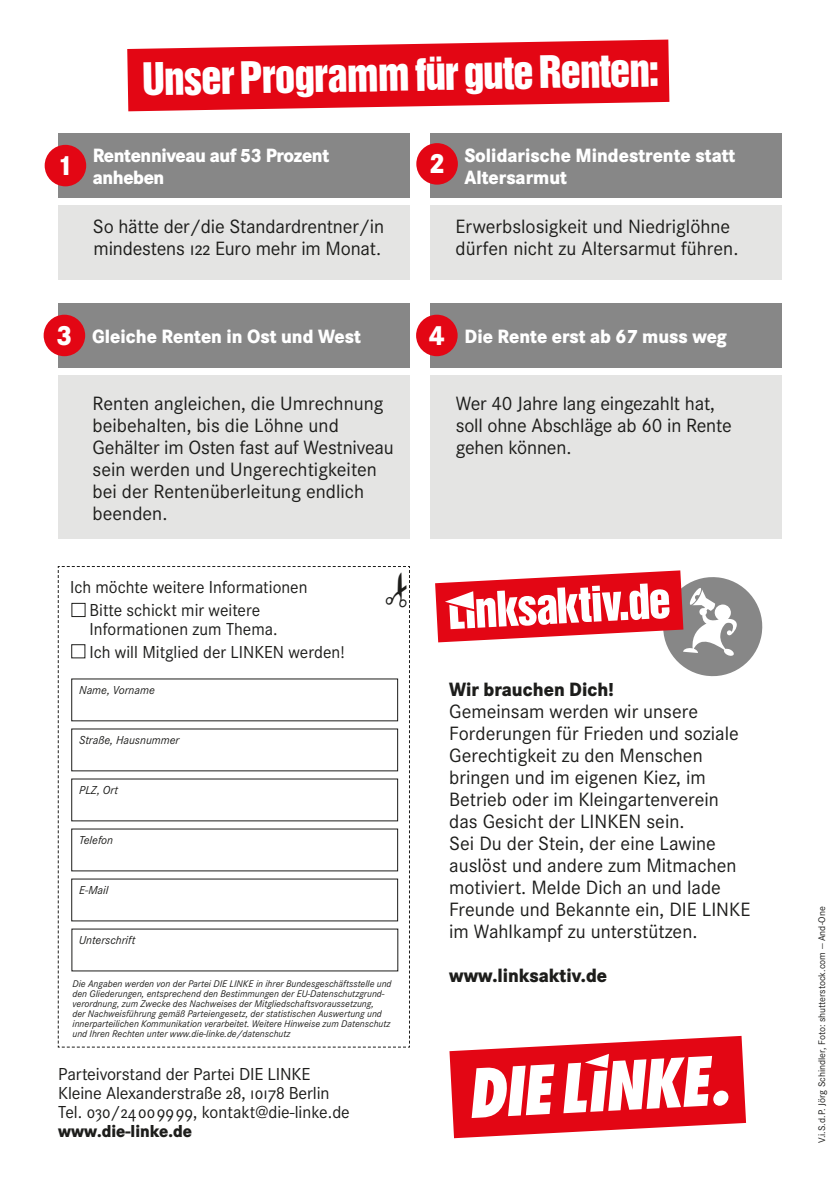
<style>
.page{position:relative;width:840px;height:1191px;background:#fff}
.page>*{position:absolute;margin:0;border:0;box-sizing:border-box;transform-origin:0 0}
.t1{font:41px "Helvetica Inserat LT";color:#fff}
.t2{font:800 28.8px "Corporate S";color:#fff;scale:.9 1}
.t3{font:20px/22px "Corporate S";color:#1d1d1b}
.t4{font:800 20px/22px "Corporate S";color:#fff;scale:.9 1}
.t5{font:800 20px "Corporate S";color:#1d1d1b;scale:.9 1}
.t6{font:800 20px/22px "Corporate S";letter-spacing:-.02em;color:#fff;scale:.9 1}
.t7{font:18px/19px "Corporate S";color:#1d1d1b}
.t8{font:800 18px "Corporate S";color:#1d1d1b;scale:.9 1}
.t9{font:italic 12px "Corporate S";color:#1d1d1b}
.t10{font:italic 10px/10px "Corporate S";color:#1d1d1b}
.t11{font:10px "Corporate S";color:#1d1d1b}
.s1{font-size:28.8px}
</style>
<div class="page">
<svg style="left:127px;top:40px;width:542px;height:71px;background:#e62430"></svg>
<div style="left:58px;top:205px;width:352px;height:74px;background:#e4e4e3"></div>
<div style="left:58px;top:133px;width:352px;height:65px;background:#878787"></div>
<div style="left:45px;top:145px;width:41px;height:41px;background:#e30614;border-radius:50%"></div>
<div style="left:430px;top:205px;width:351px;height:74px;background:#e4e4e3"></div>
<div style="left:430px;top:133px;width:351px;height:65px;background:#878787"></div>
<div style="left:416px;top:143px;width:41px;height:42px;background:#e30614;border-radius:50%"></div>
<div style="left:58px;top:375px;width:351px;height:164px;background:#e4e4e3"></div>
<div style="left:58px;top:303px;width:351px;height:64px;background:#878787"></div>
<div style="left:44px;top:315px;width:41px;height:41px;background:#e30614;border-radius:50%"></div>
<div style="left:430px;top:375px;width:351px;height:164px;background:#e4e4e3"></div>
<div style="left:430px;top:303px;width:351px;height:64px;background:#878787"></div>
<div style="left:416px;top:315px;width:41px;height:41px;background:#e30614;border-radius:50%"></div>
<svg style="left:435px;top:570px;width:328px;height:107px"></svg>
<svg style="left:449px;top:1035px;width:296px;height:103px"></svg>
<svg style="left:58px;top:566px;width:352px;height:481px"></svg>
<h1 class="t1" style="left:142px;top:55px;width:518px;rotate:-1deg">Unser Programm für gute Renten:</h1>
<h2 class="t2" style="left:57px;top:148px;width:19px">1</h2>
<p class="t6" style="left:93px;top:144px;width:264px">Rentenniveau auf 53 Prozent anheben</p>
<p class="t3" style="left:93px;top:216px;width:292px">So hätte der/die Standardrentner/in mindestens 122 Euro mehr im Monat.</p>
<p class="t4" style="left:56px;top:325px;width:339px"><span class="s1">3</span> Gleiche Renten in Ost und West</p>
<p class="t3" style="left:93px;top:393px;width:302px">Renten angleichen, die Umrechnung beibehalten, bis die Löhne und<br>Gehälter im Osten fast auf Westniveau sein werden und Ungerechtigkeiten bei der Rentenüberleitung endlich beenden.</p>
<p class="t7" style="left:89px;top:575px;width:219px;line-height:23px;text-indent:-19px">Ich möchte weitere Informationen<br>Bitte schickt mir weitere</p>
<p class="t7" style="left:89px;top:617px;width:257px;line-height:23px">Informationen zum Thema.<br>Ich will Mitglied der LINKEN werden!</p>
<p class="t9" style="left:79px;top:682px;width:77px">Name, Vorname</p>
<p class="t9" style="left:79px;top:732px;width:102px">Straße, Hausnummer</p>
<p class="t9" style="left:79px;top:782px;width:40px">PLZ, Ort</p>
<p class="t9" style="left:79px;top:832px;width:35px">Telefon</p>
<p class="t9" style="left:79px;top:882px;width:31px">E-Mail</p>
<p class="t9" style="left:79px;top:932px;width:58px">Unterschrift</p>
<p class="t10" style="left:72px;top:978px;width:320px">Die Angaben werden von der Partei DIE LINKE in ihrer Bundesgeschäftsstelle und den Gliederungen, entsprechend den Bestimmungen der EU-Datenschutzgrund&shy;verordnung, zum Zwecke des Nachweises der Mitgliedschaftsvoraussetzung,<br>der Nachweisführung gemäß Parteiengesetz, der statistischen Auswertung und innerparteilichen Kommunikation verarbeitet. Weitere Hinweise zum Datenschutz und Ihren Rechten unter www.die-linke.de/datenschutz</p>
<p class="t7" style="left:58px;top:1064px;width:293px">Parteivorstand der Partei DIE LINKE<br>Kleine Alexanderstraße 28, 10178 Berlin<br>Tel. 030/24 00 99 99, kontakt@die-linke.de</p>
<p class="t8" style="left:58px;top:1119px;width:150px">www.die-linke.de</p>
<p class="t4" style="left:464px;top:144px;width:302px;text-indent:-35px"><span class="s1">2</span> Solidarische Mindestrente statt<br>Altersarmut</p>
<p class="t3" style="left:455px;top:216px;width:284px">Erwerbslosigkeit und Niedriglöhne dürfen nicht zu Altersarmut führen.</p>
<p class="t4" style="left:428px;top:325px;width:332px"><span class="s1">4</span> Die Rente erst ab 67 muss weg</p>
<p class="t3" style="left:455px;top:393px;width:277px">Wer 40 Jahre lang eingezahlt hat, soll ohne Abschläge ab 60 in Rente gehen können.</p>
<p class="t5" style="left:449px;top:676px;width:184px">Wir brauchen Dich!</p>
<p class="t3" style="left:449px;top:700px;width:302px">Gemeinsam werden wir unsere<br>Forderungen für Frieden und soziale<br>Gerechtigkeit zu den Menschen bringen und im eigenen Kiez, im<br>Betrieb oder im Kleingartenverein das Gesicht der LINKEN sein.<br>Sei Du der Stein, der eine Lawine auslöst und andere zum Mitmachen motiviert. Melde Dich an und lade<br>Freunde und Bekannte ein, DIE LINKE im Wahlkampf zu unterstützen.</p>
<p class="t5" style="left:449px;top:962px;width:177px">www.linksaktiv.de</p>
<p class="t11" style="left:815px;top:1143px;width:238px;rotate:-90deg">V.i.S.d.P. Jörg Schindler, Foto: shutterstock.com — And-One</p>
</div>
